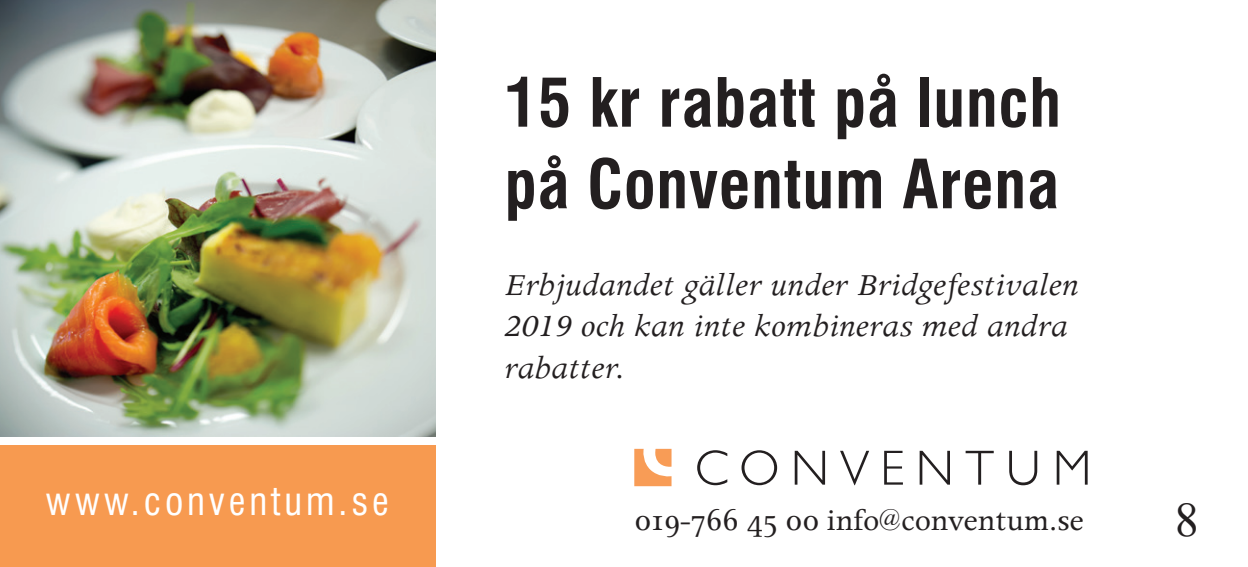
<style>
.page{position:relative;width:1248px;height:567px;background:#fff}
.page>*{position:absolute;margin:0;border:0;box-sizing:border-box;transform-origin:0 0}
.t1{font:700 condensed 66px/81.6px "Swiss 721 BT";letter-spacing:.01em;color:#231f20}
.t2{font:48px "Times New Roman";color:#231f20}
.t3{font:condensed 38px "Swiss 721 BT";letter-spacing:.1em;color:#fff}
.t4{font:italic 34.4px/41.2px "Apollo";letter-spacing:.01em;color:#231f20}
.t5{font:32.8px "Apollo";color:#231f20}
.s1{font-family:"Apollo MT Expert"}
</style>
<div class="page">
<img style="left:1px;top:1px;width:434px;height:435px">
<div style="left:0;top:446px;width:435px;height:121px;background:#f79a50"></div>
<svg style="left:697px;top:450px;width:390px;height:35px"></svg>
<svg style="left:634px;top:449px;width:37px;height:37px"></svg>
<img style="left:0;top:1px;width:1px;height:435px">
<p class="t3" style="left:46px;top:479px;width:345px">www.conventum.se</p>
<h1 class="t1" style="left:504px;top:62px;width:558px">15 kr rabatt på lunch på Conventum Arena</h1>
<p class="t4" style="left:504px;top:265px;width:575px">Erbjudandet gäller under Bridgefestivalen<br>2019 och kan inte kombineras med andra rabatter.</p>
<p class="t5" style="left:635px;top:502px;width:450px"><span class="s1">019-766 45 00</span> info@conventum.se</p>
<h2 class="t2" style="left:1174px;top:486px;width:25px">8</h2>
</div>
